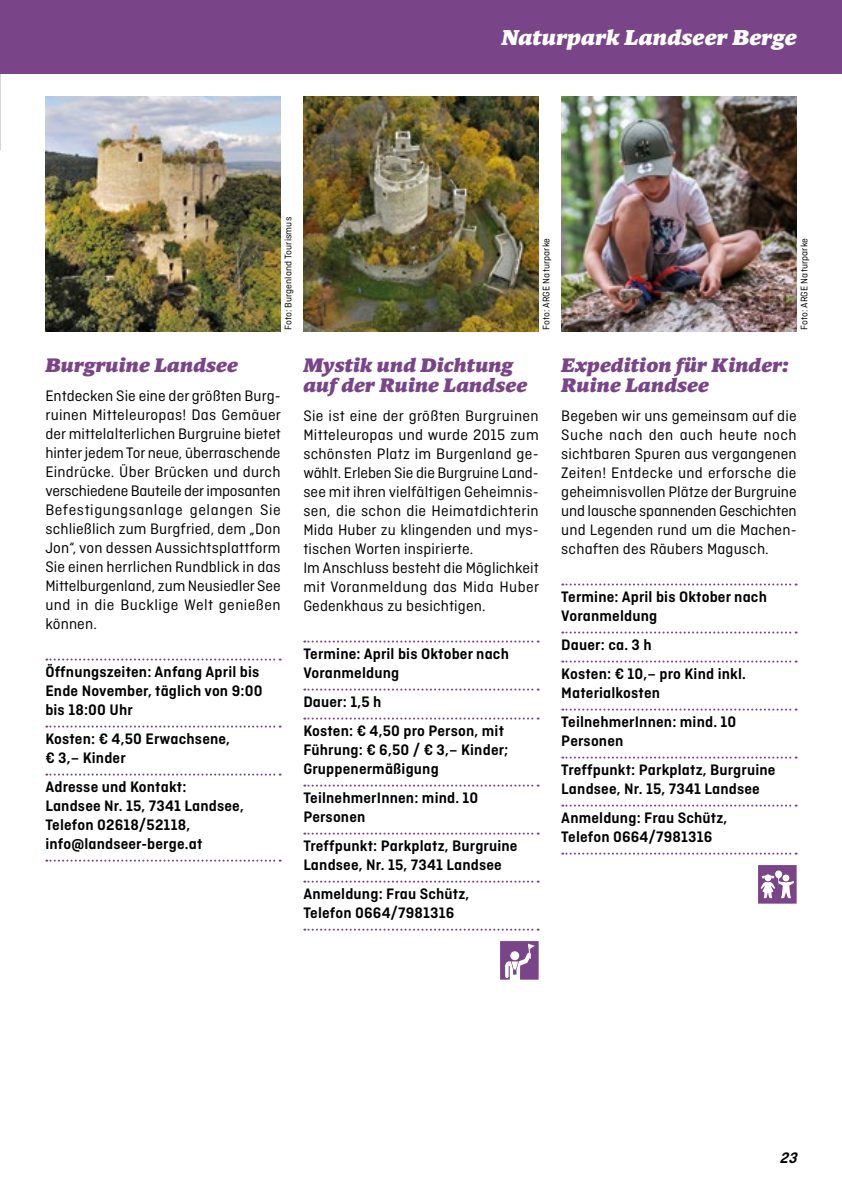
<style>
.page{position:relative;width:842px;height:1191px;background:#fff}
.page>*{position:absolute;margin:0;border:0;box-sizing:border-box;transform-origin:0 0}
.t1{font:italic 900 22px "Mundo Serif";letter-spacing:.01em;color:#fff}
.t2{font:italic 900 20px/20px "Mundo Serif";letter-spacing:.01em;color:#794488}
.t3{font:16px/19px "Ciutadella";letter-spacing:.01em;color:#000;text-align:justify}
.t4{font:600 16px/19px "Ciutadella";letter-spacing:.01em;color:#000}
.t5{font:italic 600 16px "Ciutadella";color:#000}
.t6{font:10px "Ciutadella";letter-spacing:.01em;color:#000}
</style>
<div class="page">
<div style="left:0;top:0;width:842px;height:74px;background:#794488"></div>
<svg style="left:46px;top:658px;width:235px;height:2px"></svg>
<svg style="left:46px;top:725px;width:235px;height:2px"></svg>
<svg style="left:46px;top:773px;width:235px;height:2px"></svg>
<svg style="left:46px;top:859px;width:235px;height:2px"></svg>
<img style="left:45px;top:96px;width:236px;height:236px">
<svg style="left:304px;top:640px;width:235px;height:2px"></svg>
<svg style="left:304px;top:688px;width:235px;height:2px"></svg>
<svg style="left:304px;top:717px;width:235px;height:2px"></svg>
<svg style="left:304px;top:784px;width:235px;height:2px"></svg>
<svg style="left:304px;top:832px;width:235px;height:2px"></svg>
<svg style="left:304px;top:880px;width:235px;height:2px"></svg>
<svg style="left:304px;top:928px;width:235px;height:2px"></svg>
<svg style="left:500px;top:941px;width:39px;height:38px"></svg>
<img style="left:303px;top:96px;width:236px;height:236px">
<svg style="left:562px;top:583px;width:235px;height:2px"></svg>
<svg style="left:562px;top:631px;width:235px;height:2px"></svg>
<svg style="left:562px;top:660px;width:235px;height:2px"></svg>
<svg style="left:562px;top:708px;width:235px;height:2px"></svg>
<svg style="left:562px;top:756px;width:235px;height:2px"></svg>
<svg style="left:562px;top:804px;width:235px;height:2px"></svg>
<svg style="left:562px;top:852px;width:235px;height:2px"></svg>
<svg style="left:758px;top:865px;width:39px;height:38px"></svg>
<img style="left:561px;top:96px;width:236px;height:236px">
<h1 class="t1" style="left:501px;top:21px;width:297px">Naturpark Landseer Berge</h1>
<p class="t6" style="left:283px;top:330px;width:115px;rotate:-90deg">Foto: Burgenland Tourismus</p>
<p class="t6" style="left:541px;top:330px;width:94px;rotate:-90deg">Foto: ARGE Naturparke</p>
<p class="t6" style="left:799px;top:330px;width:94px;rotate:-90deg">Foto: ARGE Naturparke</p>
<p class="t2" style="left:45px;top:354px;width:194px">Burgruine Landsee</p>
<p class="t3" style="left:45px;top:386px;width:237px">Entdecken Sie eine der größten Burg&shy;ruinen Mitteleuropas! Das Gemäuer der mittelalterlichen Burgruine bietet hinter jedem Tor neue, überraschende Eindrücke. Über Brücken und durch verschiedene Bauteile der imposanten Befestigungsanlage gelangen Sie schließlich zum Burgfried, dem „Don Jon“, von dessen Aussichtsplattform Sie einen herrlichen Rundblick in das Mittelburgenland, zum Neusiedler See und in die Bucklige Welt genießen können.</p>
<p class="t4" style="left:45px;top:662px;width:219px">Öffnungszeiten: Anfang April bis<br>Ende November, täglich von 9:00 bis 18:00 Uhr</p>
<p class="t4" style="left:45px;top:729px;width:186px">Kosten: € 4,50 Erwachsene, € 3,– Kinder</p>
<p class="t4" style="left:45px;top:777px;width:200px">Adresse und Kontakt:<br>Landsee Nr. 15, 7341 Landsee,<br>Telefon 02618/52118, info@landseer-berge.at</p>
<p class="t2" style="left:303px;top:354px;width:225px">Mystik und Dichtung auf der Ruine Landsee</p>
<p class="t3" style="left:303px;top:406px;width:237px;text-align:left">Sie ist eine der größten Burgruinen Mitteleuropas und wurde 2015 zum schönsten Platz im Burgenland ge&shy;wählt. Erleben Sie die Burgruine Land&shy;see mit ihren vielfältigen Geheimnis&shy;sen, die schon die Heimatdichterin Mida Huber zu klingenden und mys&shy;tischen Worten inspirierte.<br>Im Anschluss besteht die Möglichkeit mit Voranmeldung das Mida Huber Gedenkhaus zu besichtigen.</p>
<p class="t4" style="left:303px;top:644px;width:207px">Termine: April bis Oktober nach<br>Voranmeldung</p>
<p class="t4" style="left:303px;top:687px;width:202px;line-height:29px">Dauer: 1,5 h<br>Kosten: € 4,50 pro Person, mit</p>
<p class="t4" style="left:303px;top:740px;width:207px">Führung: € 6,50 / € 3,– Kinder;<br>Gruppenermäßigung</p>
<p class="t4" style="left:303px;top:788px;width:177px">TeilnehmerInnen: mind. 10<br>Personen</p>
<p class="t4" style="left:303px;top:836px;width:216px">Treffpunkt: Parkplatz, Burgruine<br>Landsee, Nr. 15, 7341 Landsee</p>
<p class="t4" style="left:303px;top:884px;width:168px">Anmeldung: Frau Schütz,<br>Telefon 0664/7981316</p>
<p class="t2" style="left:561px;top:354px;width:228px">Expedition für Kinder:<br>Ruine Landsee</p>
<p class="t3" style="left:561px;top:406px;width:237px">Begeben wir uns gemeinsam auf die Suche nach den auch heute noch sichtbaren Spuren aus vergangenen Zeiten! Entdecke und erforsche die geheimnisvollen Plätze der Burgruine und lausche spannenden Geschichten und Legenden rund um die Machen&shy;schaften des Räubers Magusch.</p>
<p class="t4" style="left:561px;top:587px;width:207px">Termine: April bis Oktober nach<br>Voranmeldung</p>
<p class="t4" style="left:561px;top:630px;width:186px;line-height:29px">Dauer: ca. 3 h<br>Kosten: € 10,– pro Kind inkl.</p>
<p class="t4" style="left:561px;top:678px;width:177px;line-height:29px">Materialkosten<br>TeilnehmerInnen: mind. 10</p>
<p class="t4" style="left:561px;top:726px;width:216px;line-height:29px">Personen<br>Treffpunkt: Parkplatz, Burgruine</p>
<p class="t4" style="left:561px;top:774px;width:200px;line-height:29px">Landsee, Nr. 15, 7341 Landsee<br>Anmeldung: Frau Schütz,</p>
<p class="t4" style="left:561px;top:827px;width:152px">Telefon 0664/7981316</p>
<p class="t5" style="left:779px;top:1149px;width:23px">23</p>
</div>
